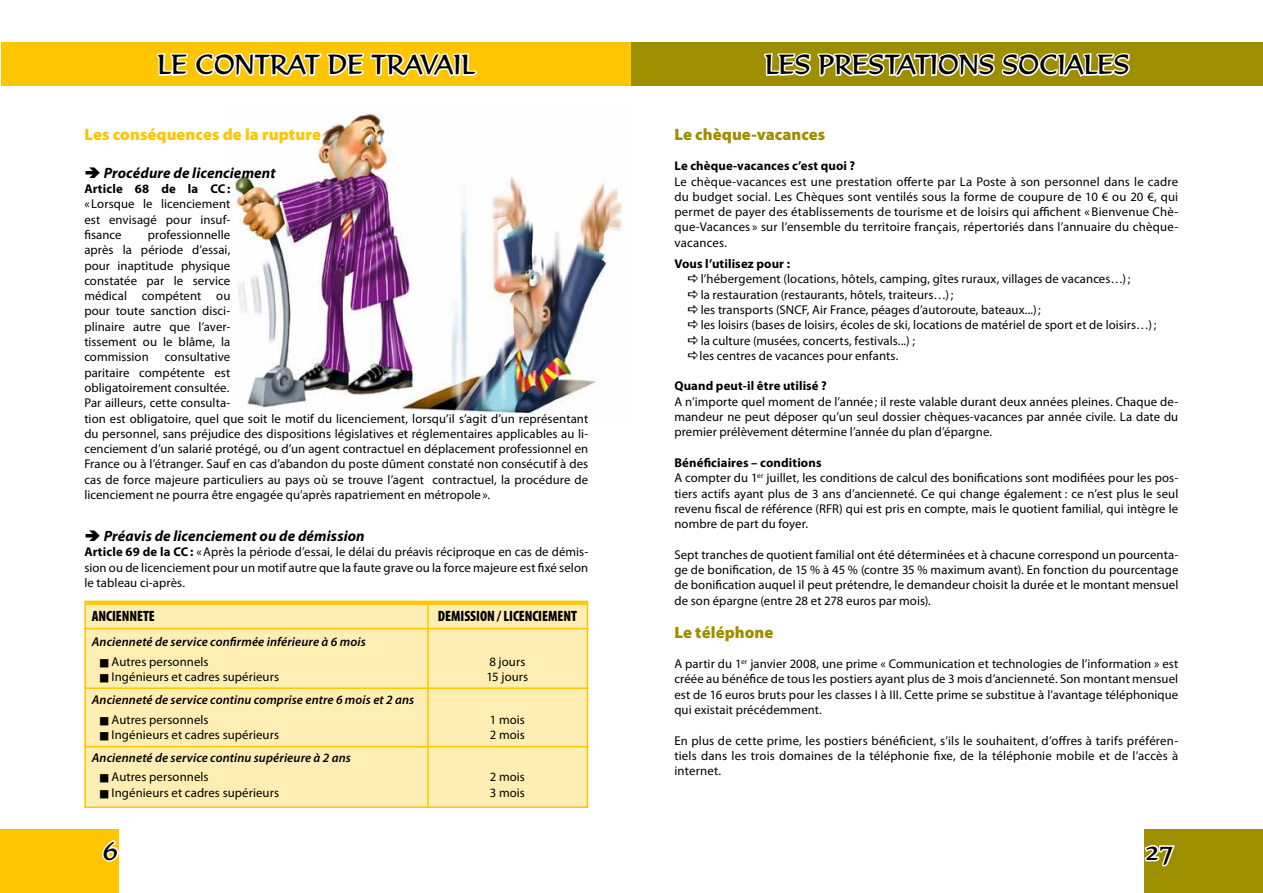
<style>
.page{position:relative;width:1263px;height:893px;background:#fff}
.page>*{position:absolute;margin:0;border:0;box-sizing:border-box;transform-origin:0 0}
.t1{font:27px "Formal 436 BT";color:#000}
.t2{font:900 16.5px "Myriad Pro";letter-spacing:.005em;color:#9e8f00}
.t3{font:900 16.5px "Myriad Pro";letter-spacing:.005em;color:#fdc600}
.t4{font:italic 700 15px "Myriad Pro";letter-spacing:.005em;color:#000}
.t5{font:900 condensed 15px "Myriad Pro";color:#000;scale:.96 1}
.t6{font:12.75px/15.3px "Myriad Pro";letter-spacing:.005em;color:#000;text-align:justify}
.t7{font:italic 600 12.75px "Myriad Pro";letter-spacing:.01em;color:#000}
.t8{font:700 12.75px "Myriad Pro";letter-spacing:.01em;color:#000}
.s1{font-weight:700}
</style>
<div class="page">
<div style="left:0;top:829px;width:118px;height:64px;background:#fdc600"></div>
<svg style="left:102px;top:838px;width:17px;height:25px"></svg>
<div style="left:1145px;top:829px;width:118px;height:64px;background:#9e8f00"></div>
<svg style="left:1144px;top:843px;width:31px;height:25px"></svg>
<div style="left:84px;top:603px;width:504px;height:205px;background:#feeeb3;border:2px solid #fdc600"></div>
<img style="left:230px;top:112px;width:394px;height:306px">
<div style="left:1px;top:42px;width:630px;height:43px;background:#fdc600"></div>
<svg style="left:156px;top:52px;width:321px;height:25px"></svg>
<hr style="left:84px;top:628px;width:504px;height:1px;background:#fdc600">
<hr style="left:427px;top:604px;width:2px;height:204px;background:#fdc600">
<hr style="left:84px;top:687px;width:504px;height:2px;background:#fdc600">
<hr style="left:84px;top:746px;width:504px;height:1px;background:#fdc600">
<hr style="left:84px;top:601px;width:504px;height:3px;background:#fdc600">
<div style="left:631px;top:42px;width:632px;height:43px;background:#9e8f00"></div>
<svg style="left:762px;top:52px;width:369px;height:34px"></svg>
<h1 class="t1" style="left:158px;top:48px;width:57px">LE CONTRAT</h1>
<h1 class="t1" style="left:328px;top:48px;width:59px">DE TRAVAI</h1>
<h1 class="t1" style="left:461px;top:48px;width:15px">L</h1>
<p class="t3" style="left:84px;top:123px;width:238px">Les conséquences de la rupture</p>
<p class="t4" style="left:104px;top:163px;width:173px">Procédure de licenciement</p>
<p class="t8" style="left:84px;top:180px;width:147px">Article 68 de la CC:</p>
<p class="t6" style="left:84px;top:196px;width:148px">« Lorsque le licenciement est envisagé pour insuf&shy;fisance</p>
<p class="t6" style="left:84px;top:227px;width:148px;text-indent:63px">professionnelle après la période d’essai, pour inaptitude physique constatée par le service médical compétent ou pour toute sanction disci&shy;plinaire autre que l’aver&shy;tissement ou le blâme, la commission</p>
<p class="t6" style="left:84px;top:349px;width:505px;text-align:left;text-indent:81px">consultative<br>paritaire compétente est<br>obligatoirement consultée.<br>Par ailleurs, cette consulta-<br>tion est obligatoire, quel que soit le motif du licenciement, lorsqu’il s’agit d’un représentant du personnel, sans préjudice des dispositions législatives et réglementaires applicables au li&shy;cenciement d’un salarié protégé, ou d’un agent contractuel en déplacement professionnel en France ou à l’étranger. Sauf en cas d’abandon du poste dûment constaté non consécutif à des cas de force majeure particuliers au pays où se trouve l’agent contractuel, la procédure de licenciement ne pourra être engagée qu’après rapatriement en métropole».</p>
<p class="t4" style="left:104px;top:526px;width:262px">Préavis de licenciement ou de démission</p>
<p class="t6" style="left:84px;top:544px;width:505px"><span class="s1">Article 69 de la CC:</span> «Après la période d’essai, le délai du préavis réciproque en cas de démis&shy;sion ou de licenciement pour un motif autre que la faute grave ou la force majeure est fixé selon le tableau ci-après.</p>
<p class="t5" style="left:92px;top:607px;width:67px">ANCIENNETE</p>
<p class="t5" style="left:438px;top:607px;width:146px">DEMISSION / LICENCIEMENT</p>
<p class="t7" style="left:92px;top:633px;width:275px">Ancienneté de service confirmée inférieure à 6 mois</p>
<p class="t6" style="left:100px;top:653px;width:110px">■ Autres personnels</p>
<p class="t6" style="left:489px;top:653px;width:38px">8 jours</p>
<p class="t6" style="left:100px;top:669px;width:181px">■ Ingénieurs et cadres supérieurs</p>
<p class="t6" style="left:486px;top:669px;width:43px">15 jours</p>
<p class="t7" style="left:92px;top:691px;width:324px">Ancienneté de service continu comprise entre 6 mois et 2 ans</p>
<p class="t6" style="left:100px;top:711px;width:110px">■ Autres personnels</p>
<p class="t6" style="left:490px;top:711px;width:37px">1 mois</p>
<p class="t6" style="left:100px;top:727px;width:181px">■ Ingénieurs et cadres supérieurs</p>
<p class="t6" style="left:490px;top:727px;width:37px">2 mois</p>
<p class="t7" style="left:92px;top:749px;width:261px">Ancienneté de service continu supérieure à 2 ans</p>
<p class="t6" style="left:100px;top:769px;width:110px">■ Autres personnels</p>
<p class="t6" style="left:490px;top:769px;width:37px">2 mois</p>
<p class="t6" style="left:100px;top:785px;width:181px">■ Ingénieurs et cadres supérieurs</p>
<p class="t6" style="left:490px;top:785px;width:37px">3 mois</p>
<h1 class="t1" style="left:765px;top:48px;width:71px">LES PRESTATIONS</h1>
<h1 class="t1" style="left:1002px;top:48px;width:18px">SOCIA</h1>
<h1 class="t1" style="left:1084px;top:48px;width:30px">LES</h1>
<p class="t2" style="left:674px;top:123px;width:152px">Le chèque-vacances</p>
<p class="t8" style="left:674px;top:158px;width:182px">Le chèque-vacances c’est quoi ?</p>
<p class="t6" style="left:674px;top:173px;width:505px">Le chèque-vacances est une prestation offerte par La Poste à son personnel dans le cadre du budget social. Les Chèques sont ventilés sous la forme de coupure de 10 € ou 20 €, qui permet de payer des établissements de tourisme et de loisirs qui affichent « Bienvenue Chè&shy;que-Vacances » sur l’ensemble du territoire français, répertoriés dans l’annuaire du chèque&shy;vacances.</p>
<p class="t8" style="left:674px;top:255px;width:117px">Vous l’utilisez pour :</p>
<p class="t6" style="left:699px;top:271px;width:458px;text-align:left">l’hébergement (locations, hôtels, camping, gîtes ruraux, villages de vacances…);<br>la restauration (restaurants, hôtels, traiteurs…);<br>les transports (SNCF, Air France, péages d’autoroute, bateaux...);<br>les loisirs (bases de loisirs, écoles de ski, locations de matériel de sport et de loisirs…); la culture (musées, concerts, festivals...) ;<br>les centres de vacances pour enfants.</p>
<p class="t8" style="left:674px;top:378px;width:154px">Quand peut-il être utilisé ?</p>
<p class="t6" style="left:674px;top:394px;width:505px">A n’importe quel moment de l’année; il reste valable durant deux années pleines. Chaque de&shy;mandeur ne peut déposer qu’un seul dossier chèques-vacances par année civile. La date du premier prélèvement détermine l’année du plan d’épargne.</p>
<p class="t6" style="left:674px;top:455px;width:505px;text-align:left"><span class="s1">Bénéficiaires – conditions<br></span>A compter du 1<sup>er</sup> juillet, les conditions de calcul des bonifications sont modifiées pour les pos&shy;tiers actifs ayant plus de 3 ans d’ancienneté. Ce qui change également : ce n’est plus le seul revenu fiscal de référence (RFR) qui est pris en compte, mais le quotient familial, qui intègre le nombre de part du foyer.</p>
<p class="t6" style="left:674px;top:547px;width:505px">Sept tranches de quotient familial ont été déterminées et à chacune correspond un pourcenta&shy;ge de bonification, de 15 % à 45 % (contre 35 % maximum avant). En fonction du pourcentage de bonification auquel il peut prétendre, le demandeur choisit la durée et le montant mensuel de son épargne (entre 28 et 278 euros par mois).</p>
<p class="t2" style="left:674px;top:621px;width:101px">Le téléphone</p>
<p class="t6" style="left:674px;top:656px;width:505px">A partir du 1<sup>er</sup> janvier 2008, une prime « Communication et technologies de l’information » est créée au bénéfice de tous les postiers ayant plus de 3 mois d’ancienneté. Son montant mensuel est de 16 euros bruts pour les classes I à III. Cette prime se substitue à l’avantage téléphonique qui existait précédemment.</p>
<p class="t6" style="left:674px;top:732px;width:505px">En plus de cette prime, les postiers bénéficient, s’ils le souhaitent, d’offres à tarifs préféren&shy;tiels dans les trois domaines de la téléphonie fixe, de la téléphonie mobile et de l’accès à internet.</p>
<h1 class="t1" style="left:103px;top:834px;width:17px">6</h1>
<h1 class="t1" style="left:1145px;top:834px;width:30px">27</h1>
</div>
